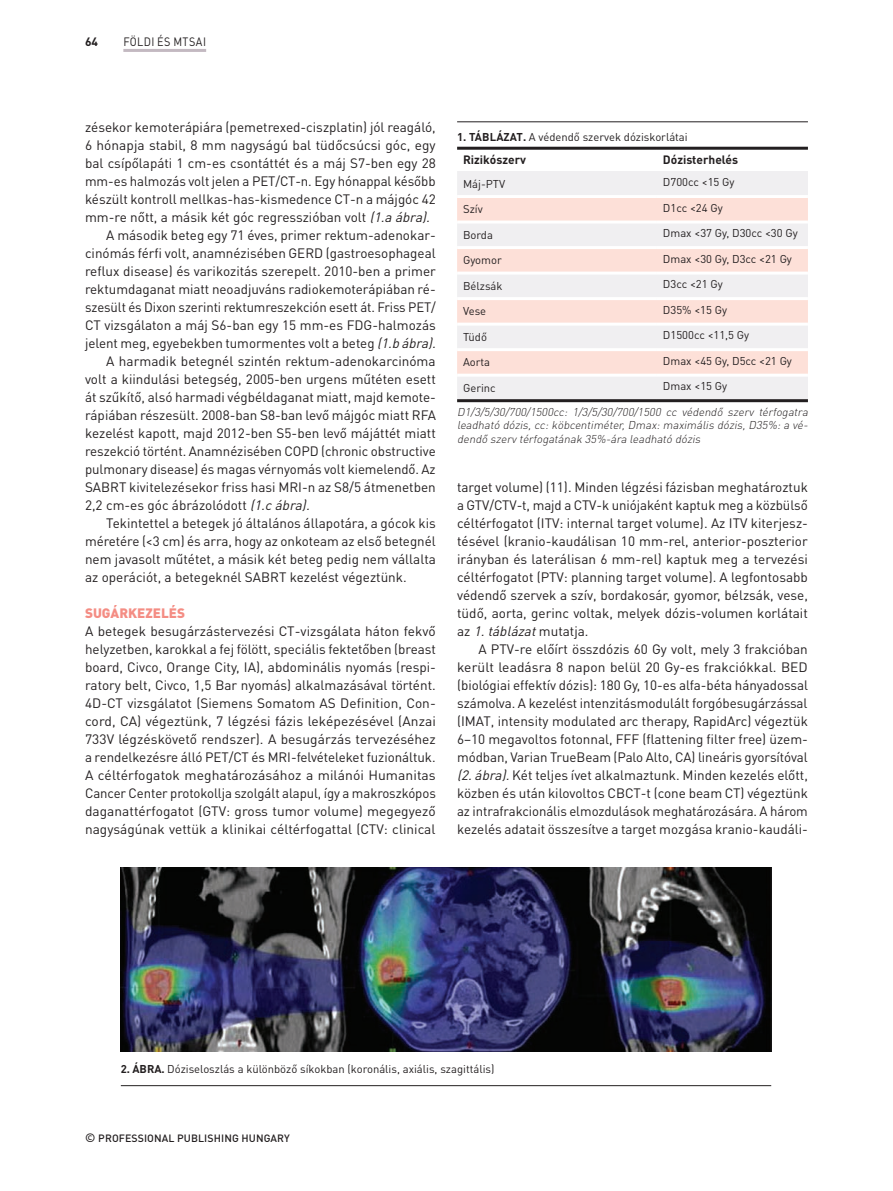
<style>
.page{position:relative;width:893px;height:1191px;background:#fff}
.page>*{position:absolute;margin:0;border:0;box-sizing:border-box;transform-origin:0 0}
.kenyér_behúz{font:13.5px/18px "DIN Pro";color:#231f20;text-align:justify}
.kenyér{font:13.5px/18px "DIN Pro";color:#231f20;text-align:justify}
.alcím1{font:900 13.5px "DIN Pro";color:#f48d84}
.táblázat_fej{font:700 12px "DIN Pro";color:#231f20}
.t1{font:12px "DIN Pro";letter-spacing:.04em;color:#231f20;scale:.9 1}
.táblázat_szöveg{font:11.25px "DIN Pro";color:#231f20}
.táblázat_lábjegyzet{font:italic 300 11.25px/13.5px "DIN Pro";color:#231f20;text-align:justify}
.képaláírás{font:11.25px "DIN Pro";color:#231f20}
.t2{font:500 10.5px "DIN Pro";letter-spacing:.01em;color:#231f20}
.s1{font-style:italic}
.s2{font-weight:700}
.s3{font-size:12px}
</style>
<div class="page">
<hr style="left:123px;top:49px;width:83px;height:3px;background:#c3b9c1">
<hr style="left:457px;top:121px;width:351px;height:1px;background:#231f20">
<div style="left:457px;top:171px;width:351px;height:228px;background:#f0eff1"></div>
<svg style="left:457px;top:198px;width:351px;height:176px;fill:#fde0d8"></svg>
<hr style="left:457px;top:147px;width:200px;height:3px;background:#231f20">
<hr style="left:657px;top:147px;width:151px;height:3px;background:#231f20">
<hr style="left:457px;top:399px;width:200px;height:3px;background:#231f20">
<hr style="left:657px;top:399px;width:151px;height:3px;background:#231f20">
<hr style="left:457px;top:195px;width:200px;height:3px;background:#fff">
<hr style="left:657px;top:195px;width:151px;height:3px;background:#fff">
<hr style="left:457px;top:220px;width:200px;height:3px;background:#fff">
<hr style="left:657px;top:220px;width:151px;height:3px;background:#fff">
<hr style="left:457px;top:246px;width:200px;height:3px;background:#fff">
<hr style="left:657px;top:246px;width:151px;height:3px;background:#fff">
<hr style="left:457px;top:271px;width:200px;height:3px;background:#fff">
<hr style="left:657px;top:271px;width:151px;height:3px;background:#fff">
<hr style="left:457px;top:297px;width:200px;height:3px;background:#fff">
<hr style="left:657px;top:297px;width:151px;height:3px;background:#fff">
<hr style="left:457px;top:323px;width:200px;height:3px;background:#fff">
<hr style="left:657px;top:323px;width:151px;height:3px;background:#fff">
<hr style="left:457px;top:348px;width:200px;height:3px;background:#fff">
<hr style="left:657px;top:348px;width:151px;height:3px;background:#fff">
<hr style="left:457px;top:374px;width:200px;height:3px;background:#fff">
<hr style="left:657px;top:374px;width:151px;height:3px;background:#fff">
<hr style="left:121px;top:1085px;width:650px;height:1px;background:#231f20">
<img style="left:121px;top:867px;width:650px;height:184px">
<p class="táblázat_fej" style="left:85px;top:33px;width:15px">64</p>
<p class="t1" style="left:123px;top:34px;width:93px">FÖLDI ÉS MTSAI</p>
<p class="kenyér_behúz" style="left:85px;top:117px;width:352px">zésekor kemoterápiára (pemetrexed-ciszplatin) jól reagáló, 6 hónapja stabil, 8 mm nagyságú bal tüdőcsúcsi góc, egy bal csípőlapáti 1 cm-es csontáttét és a máj S7-ben egy 28 mm-es halmozás volt jelen a PET/CT-n. Egy hónappal később készült kontroll mellkas-has-kismedence CT-n a májgóc 42 mm-re nőtt, a másik két góc regresszióban volt <span class="s1">(1.a ábra).</span></p>
<p class="kenyér_behúz" style="left:85px;top:225px;width:356px;text-align:left;text-indent:21px">A második beteg egy 71 éves, primer rektum-adenokar&shy;cinómás férfi volt, anamnézisében GERD (gastroesophageal reflux disease) és varikozitás szerepelt. 2010-ben a primer rektumdaganat miatt neoadjuváns radiokemoterápiában ré&shy;szesült és Dixon szerinti rektumreszekción esett át. Friss PET/ CT vizsgálaton a máj S6-ban egy 15 mm-es FDG-halmozás jelent meg, egyebekben tumormentes volt a beteg <span class="s1">(1.b ábra).</span></p>
<p class="kenyér_behúz" style="left:85px;top:351px;width:352px;text-indent:21px">A harmadik betegnél szintén rektum-adenokarcinóma volt a kiindulási betegség, 2005-ben urgens műtéten esett át szűkítő, alsó harmadi végbéldaganat miatt, majd kemote&shy;rápiában részesült. 2008-ban S8-ban levő májgóc miatt RFA kezelést kapott, majd 2012-ben S5-ben levő májáttét miatt reszekció történt. Anamnézisében COPD (chronic obstructive pulmonary disease) és magas vérnyomás volt kiemelendő. Az SABRT kivitelezésekor friss hasi MRI-n az S8/5 átmenetben 2,2 cm-es góc ábrázolódott <span class="s1">(1.cábra).</span></p>
<p class="kenyér_behúz" style="left:85px;top:513px;width:352px;text-indent:21px">Tekintettel a betegek jó általános állapotára, a gócok kis méretére (&lt;3 cm) és arra, hogy az onkoteam az első betegnél nem javasolt műtétet, a másik két beteg pedig nem vállalta az operációt, a betegeknél SABRT kezelést végeztünk.</p>
<p class="alcím1" style="left:85px;top:603px;width:101px">SUGÁRKEZELÉS</p>
<p class="kenyér" style="left:85px;top:621px;width:352px">A betegek besugárzástervezési CT-vizsgálata háton fekvő helyzetben, karokkal a fej fölött, speciális fektetőben (breast board, Civco, Orange City, IA), abdominális nyomás (respi&shy;ratory belt, Civco, 1,5 Bar nyomás) alkalmazásával történt.<br>4D-CT vizsgálatot (Siemens Somatom AS Definition, Con&shy;cord, CA) végeztünk, 7 légzési fázis leképezésével (Anzai 733V légzéskövető rendszer). A besugárzás tervezéséhez a rendelkezésre álló PET/CT és MRI-felvételeket fuzionáltuk.<br>A céltérfogatok meghatározásához a milánói Humanitas Cancer Center protokollja szolgált alapul, így a makroszkópos daganattérfogatot (GTV: gross tumor volume) megegyező nagyságúnak vettük a klinikai céltérfogattal (CTV: clinical</p>
<p class="képaláírás" style="left:457px;top:129px;width:232px"><span class="s2">1. TÁBLÁZAT.</span> A védendő szervek dóziskorlátai</p>
<p class="táblázat_fej" style="left:463px;top:151px;width:65px">Rizikószerv</p>
<p class="táblázat_fej" style="left:663px;top:151px;width:77px">Dózisterhelés</p>
<p class="táblázat_szöveg" style="left:463px;top:176px;width:44px">Máj-PTV</p>
<p class="táblázat_szöveg" style="left:663px;top:174px;width:73px">D700cc &lt;15 Gy</p>
<p class="táblázat_szöveg" style="left:463px;top:201px;width:21px">Szív</p>
<p class="táblázat_szöveg" style="left:663px;top:200px;width:61px">D1cc &lt;24 Gy</p>
<p class="táblázat_szöveg" style="left:463px;top:227px;width:31px">Borda</p>
<p class="táblázat_szöveg" style="left:663px;top:225px;width:136px">Dmax &lt;37 Gy, D30cc &lt;30 Gy</p>
<p class="táblázat_szöveg" style="left:463px;top:252px;width:40px">Gyomor</p>
<p class="táblázat_szöveg" style="left:663px;top:251px;width:131px">Dmax &lt;30 Gy, D3cc &lt;21 Gy</p>
<p class="táblázat_szöveg" style="left:463px;top:278px;width:41px">Bélzsák</p>
<p class="táblázat_szöveg" style="left:663px;top:276px;width:61px">D3cc &lt;21 Gy</p>
<p class="táblázat_szöveg" style="left:463px;top:303px;width:25px">Vese</p>
<p class="táblázat_szöveg" style="left:663px;top:302px;width:66px">D35% &lt;15 Gy</p>
<p class="táblázat_szöveg" style="left:463px;top:329px;width:25px">Tüdő</p>
<p class="táblázat_szöveg" style="left:663px;top:327px;width:88px">D1500cc &lt;11,5 Gy</p>
<p class="táblázat_szöveg" style="left:463px;top:354px;width:29px">Aorta</p>
<p class="táblázat_szöveg" style="left:663px;top:353px;width:131px">Dmax &lt;45 Gy, D5cc &lt;21 Gy</p>
<p class="táblázat_szöveg" style="left:463px;top:380px;width:34px">Gerinc</p>
<p class="táblázat_szöveg" style="left:663px;top:378px;width:66px">Dmax &lt;15 Gy</p>
<p class="táblázat_lábjegyzet" style="left:457px;top:404px;width:355px">D1/3/5/30/700/1500cc: 1/3/5/30/700/1500 cc védendő szerv térfogatra leadható dózis,cc:köbcentiméter,Dmax:maximális dózis,D35%:a vé&shy;dendő szerv térfogatának 35%-ára leadható dózis</p>
<p class="kenyér" style="left:457px;top:477px;width:352px">target volume) (11). Minden légzési fázisban meghatároztuk a GTV/CTV-t, majd a CTV-k uniójaként kaptuk meg a közbülső céltérfogatot (ITV: internal target volume). Az ITV kiterjesz&shy;tésével (kranio-kaudálisan 10 mm-rel, anterior-poszterior irányban és laterálisan 6 mm-rel) kaptuk meg a tervezési céltérfogatot (PTV: planning target volume). A legfontosabb védendő szervek a szív, bordakosár, gyomor, bélzsák, vese, tüdő, aorta, gerinc voltak, melyek dózis-volumen korlátait az <span class="s1">1.táblázat</span>mutatja.</p>
<p class="kenyér_behúz" style="left:457px;top:639px;width:352px;text-indent:21px">A PTV-re előírt összdózis 60 Gy volt, mely 3 frakcióban került leadásra 8 napon belül 20 Gy-es frakciókkal. BED (biológiai effektív dózis): 180 Gy, 10-es alfa-béta hányadossal számolva. A kezelést intenzitásmodulált forgóbesugárzással (IMAT, intensity modulated arc therapy, RapidArc) végeztük 6–10 megavoltos fotonnal, FFF (flattening filter free) üzem&shy;módban, Varian TrueBeam (Palo Alto, CA) lineáris gyorsítóval <span class="s1">(2.ábra).</span>Két teljes ívet alkalmaztunk. Minden kezelés előtt, közben és után kilovoltos CBCT-t (cone beam CT) végeztünk az intrafrakcionális elmozdulások meghatározására. A három kezelés adatait összesítve a target mozgása kranio-kaudáli-</p>
<p class="képaláírás" style="left:121px;top:1060px;width:375px"><span class="s2">2. ÁBRA.</span> Dóziseloszlás a különböző síkokban (koronális, axiális, szagittális)</p>
<p class="t2" style="left:85px;top:1130px;width:206px"><span class="s3">©</span> PROFESSIONAL PUBLISHING HUNGARY</p>
</div>
